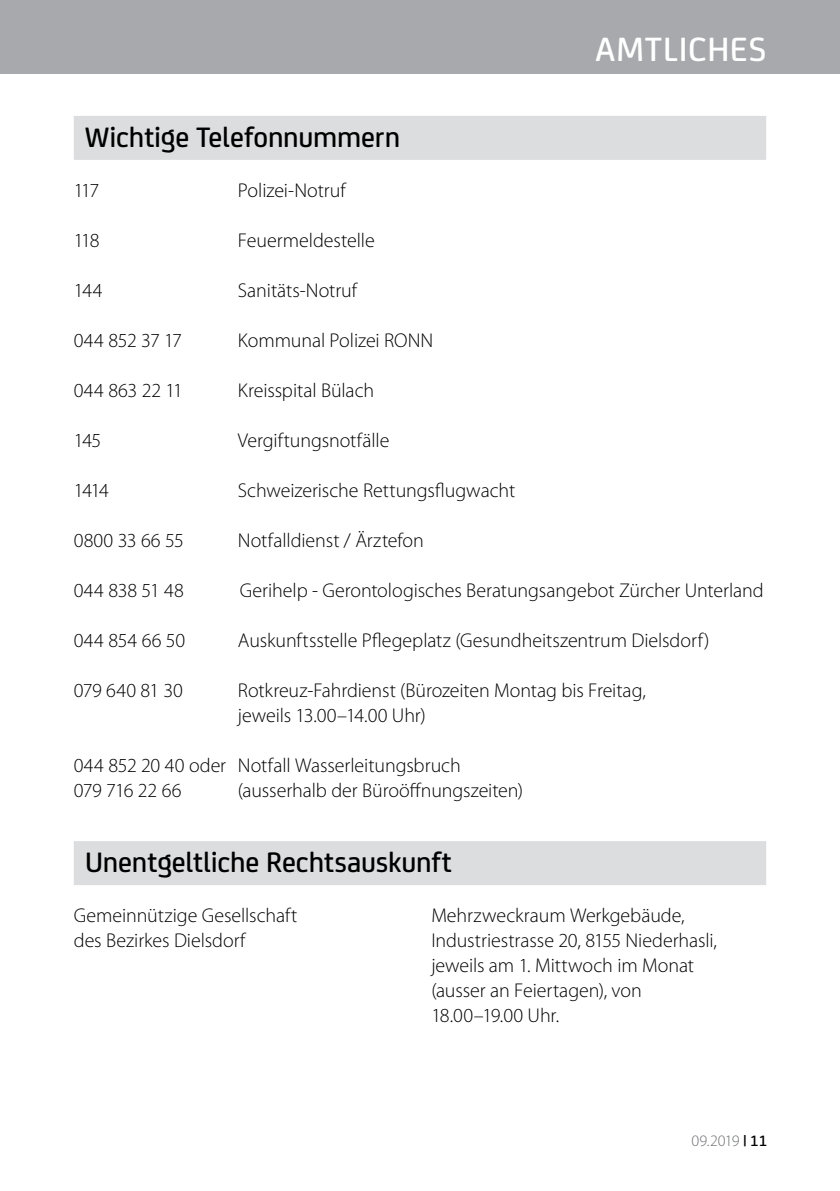
<style>
.page{position:relative;width:840px;height:1191px;background:#fff}
.page>*{position:absolute;margin:0;border:0;box-sizing:border-box;transform-origin:0 0}
.t1{font:500 36px "FS Joey";letter-spacing:.02em;color:#fff}
.t2{font:500 30px "FS Joey";letter-spacing:-.005em;color:#000}
.t3{font:300 20px/25px "Myriad Pro";letter-spacing:-.005em;color:#000}
.t4{font:300 16px "Myriad Pro";letter-spacing:-.025em;color:#6d6e71}
.s1{font-family:"FS Joey";font-weight:500;color:#000}
</style>
<div class="page">
<div style="left:0;top:0;width:839px;height:74px;background:#a7a9ac"></div>
<div style="left:74px;top:116px;width:691px;height:44px;background:#dcddde"></div>
<div style="left:74px;top:841px;width:691px;height:44px;background:#dcddde"></div>
<h1 class="t1" style="left:595px;top:23px;width:172px">AMTLICHES</h1>
<h2 class="t2" style="left:85px;top:115px;width:316px">Wichtige Telefonnummern</h2>
<p class="t3" style="left:74px;top:178px;width:27px">117</p>
<p class="t3" style="left:238px;top:178px;width:110px">Polizei-Notruf</p>
<p class="t3" style="left:74px;top:228px;width:101px">118 F</p>
<p class="t3" style="left:247px;top:228px;width:129px">euermeldestelle</p>
<p class="t3" style="left:74px;top:278px;width:102px">144 S</p>
<p class="t3" style="left:247px;top:278px;width:112px">anitäts-Notruf</p>
<p class="t3" style="left:74px;top:328px;width:110px">044 852 37 17</p>
<p class="t3" style="left:238px;top:328px;width:197px">Kommunal Polizei RONN</p>
<p class="t3" style="left:74px;top:378px;width:111px">044 863 22 11</p>
<p class="t3" style="left:238px;top:378px;width:138px">Kreisspital Bülach</p>
<p class="t3" style="left:74px;top:428px;width:29px">145</p>
<p class="t3" style="left:238px;top:428px;width:153px">Vergiftungsnotfälle</p>
<p class="t3" style="left:74px;top:478px;width:37px">1414</p>
<p class="t3" style="left:238px;top:478px;width:278px">Schweizerische Rettungsflugwacht</p>
<p class="t3" style="left:74px;top:528px;width:111px">0800 33 66 55</p>
<p class="t3" style="left:238px;top:528px;width:187px">Notfalldienst / Ärztefon</p>
<p class="t3" style="left:74px;top:578px;width:145px">044 838 51 48 G</p>
<p class="t3" style="left:252px;top:578px;width:512px">erihelp - Gerontologisches Beratungsangebot Zürcher U nterland</p>
<p class="t3" style="left:74px;top:628px;width:145px">044 854 66 50 A</p>
<p class="t3" style="left:249px;top:628px;width:461px">uskunftsstelle Pflegeplatz (Gesundheitszentrum Dielsdorf)</p>
<p class="t3" style="left:74px;top:678px;width:143px">079 640 81 30 R</p>
<p class="t3" style="left:238px;top:678px;width:409px;text-indent:10px">otkreuz-Fahrdienst (Bürozeiten Montag bis Freitag, jeweils 13.00–14.00 U hr)</p>
<p class="t3" style="left:74px;top:753px;width:388px">044 852 20 40 oder Notfall Wasserleitungsbruch<br>079 716 22 66</p>
<p class="t3" style="left:238px;top:778px;width:287px">(ausserhalb der Büroöffnungszeiten)</p>
<h2 class="t2" style="left:85px;top:840px;width:368px">Unentgeltliche Rechtsauskunft</h2>
<p class="t3" style="left:74px;top:903px;width:225px">Gemeinnützige Gesellschaft</p>
<p class="t3" style="left:431px;top:903px;width:255px">Mehrzweckraum Werkgebäude,</p>
<p class="t3" style="left:74px;top:928px;width:174px">des Bezirkes Dielsdorf</p>
<p class="t3" style="left:431px;top:928px;width:287px">I ndustriestrasse 20, 8155 Niederhasli, jeweils am 1. Mittwoch im Monat (ausser an Feiertagen), von<br>18.00–19.00 Uhr.</p>
<p class="t4" style="left:691px;top:1131px;width:77px">09.2019 <span class="s1">| 11</span></p>
</div>
